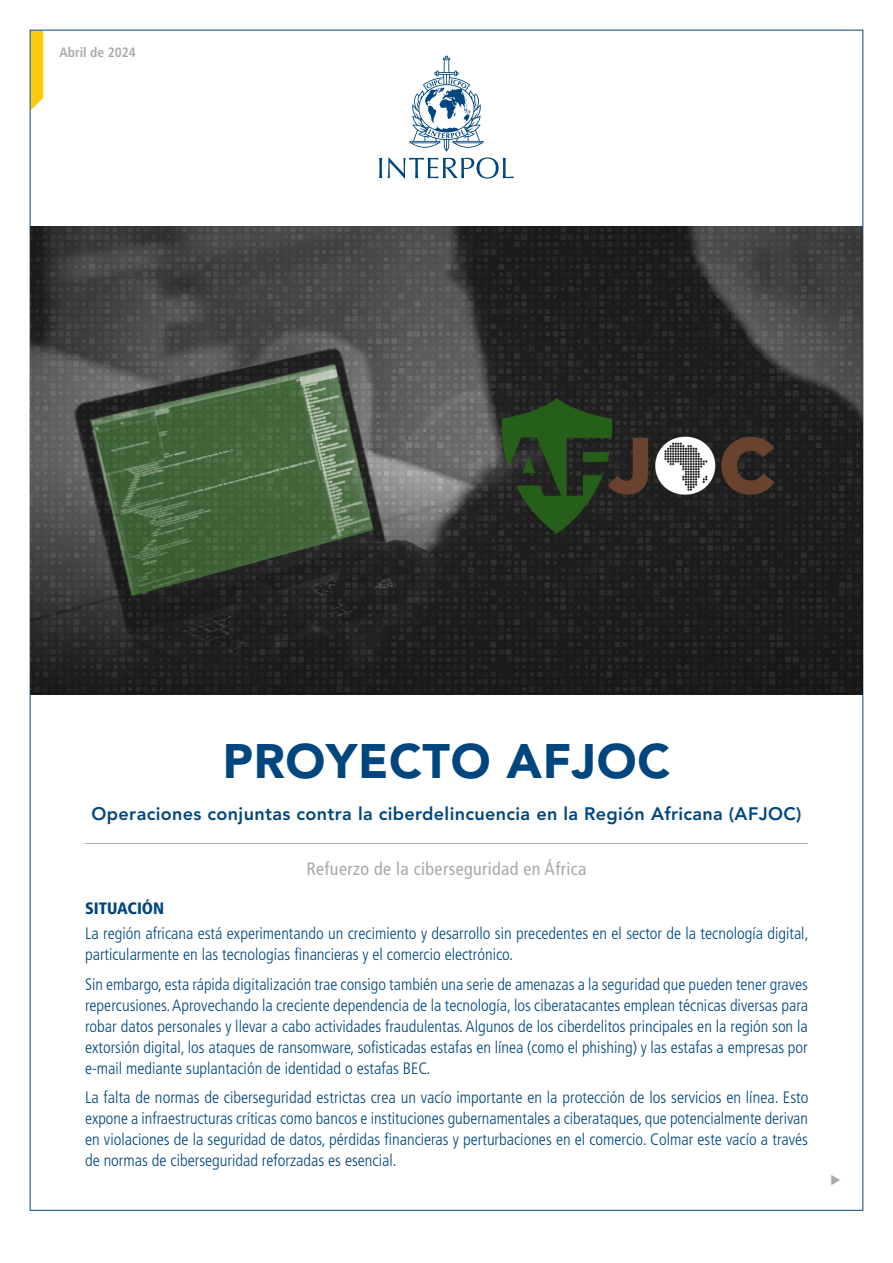
<style>
.page{position:relative;width:893px;height:1263px;background:#fff}
.page>*{position:absolute;margin:0;border:0;box-sizing:border-box;transform-origin:0 0}
.t1{font:900 48px "Avenir LT Std";letter-spacing:.015em;color:#00467e}
.sous-titre{font:800 18px "Avenir LT Std";letter-spacing:.02em;color:#00467e}
.TXT_introduction{font:condensed 18px "Frutiger LT Std";letter-spacing:.02em;color:#a8a9ad}
.TXT{font:300 condensed 16.5px/21px "Frutiger LT Std";color:#00467e;text-align:justify}
.TXT_header{font:900 condensed 16.5px "Frutiger LT Std";color:#00467e}
.t2{font:700 condensed 13.5px "Frutiger LT Std";color:#a8a9ad}
</style>
<div class="page">
<svg style="left:32px;top:32px;width:11px;height:77px"></svg>
<svg style="left:379px;top:56px;width:135px;height:123px"></svg>
<img style="left:31px;top:226px;width:831px;height:468px">
<hr style="left:85px;top:843px;width:723px;height:1px;background:#a8a9ad">
<p class="t2" style="left:60px;top:44px;width:78px">Abril de 2024</p>
<p class="t1" style="left:223px;top:732px;width:449px">PROYECTO AFJOC</p>
<p class="sous-titre" style="left:92px;top:803px;width:711px">Operaciones conjuntas contra la ciberdelincuencia en la Región Africana (AFJOC)</p>
<p class="TXT_introduction" style="left:307px;top:858px;width:281px">Refuerzo de la ciberseguridad en África</p>
<p class="TXT_header" style="left:85px;top:898px;width:81px">SITUACIÓN</p>
<p class="TXT" style="left:85px;top:923px;width:725px">La región africana está experimentando un crecimiento y desarrollo sin precedentes en el sector de la tecnología digital, particularmente en las tecnologías financieras y el comercio electrónico.</p>
<p class="TXT" style="left:85px;top:974px;width:724px">Sin embargo, esta rápida digitalización trae consigo también una serie de amenazas a la seguridad que pueden tener graves repercusiones. Aprovechando la creciente dependencia de la tecnología, los ciberatacantes emplean técnicas diversas para robar datos personales y llevar a cabo actividades fraudulentas. Algunos de los ciberdelitos principales en la región son la extorsión digital, los ataques de ransomware, sofisticadas estafas en línea (como el phishing) y las estafas a empresas por e-mail mediante suplantación de identidad o estafas BEC.</p>
<p class="TXT" style="left:85px;top:1087px;width:725px">La falta de normas de ciberseguridad estrictas crea un vacío importante en la protección de los servicios en línea. Esto expone a infraestructuras críticas como bancos e instituciones gubernamentales a ciberataques, que potencialmente derivan en violaciones de la seguridad de datos, pérdidas financieras y perturbaciones en el comercio. Colmar este vacío a través de normas de ciberseguridad reforzadas es esencial.</p>
</div>
